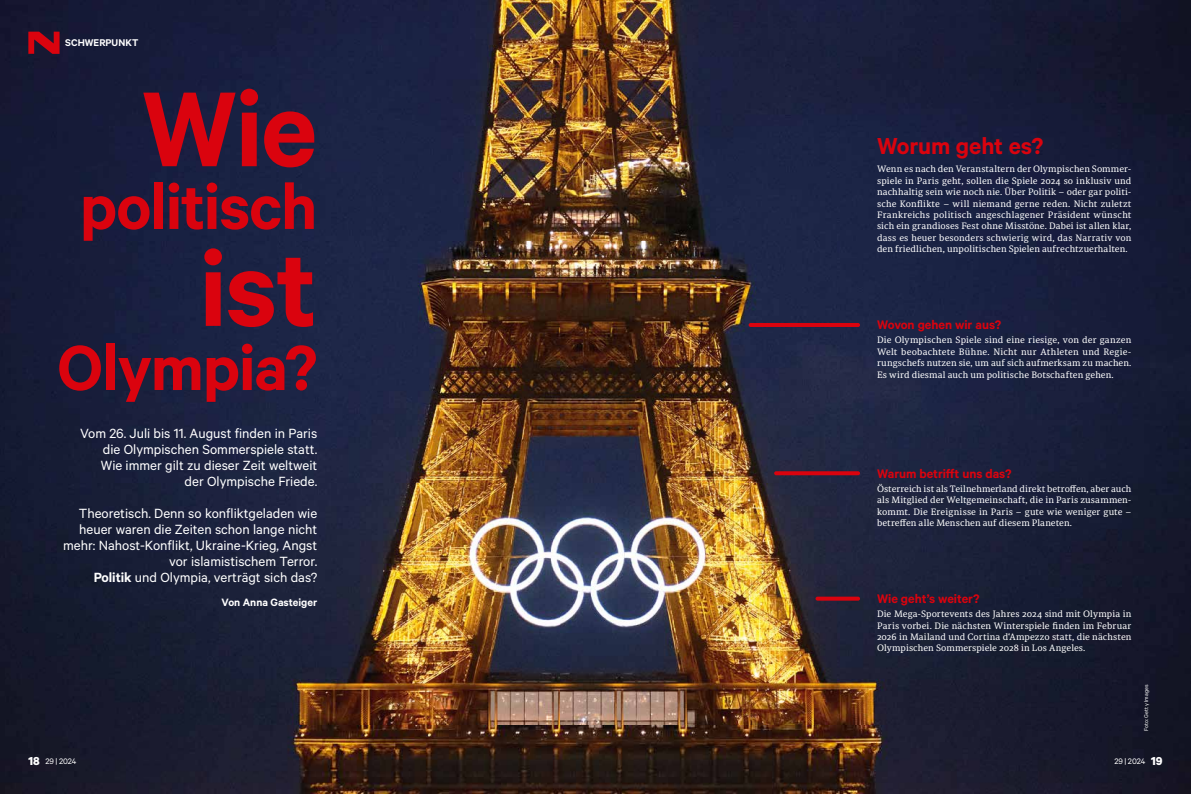
<style>
.page{position:relative;width:1191px;height:794px;background:#fff}
.page>*{position:absolute;margin:0;border:0;box-sizing:border-box;transform-origin:0 0}
.t1{font:600 119.8px "Calibre";letter-spacing:-.015em;color:#da030e}
.t2{font:600 71.7px "Calibre";letter-spacing:-.015em;color:#da030e}
.t3{font:600 26px "Calibre";letter-spacing:-.005em;color:#da030e}
.t4{font:15px/16px "Calibre";color:#fff;text-align:right}
.t5{font:600 14px "Calibre";letter-spacing:-.005em;color:#da030e}
.t6{font:600 12px "Calibre";color:#fff}
.t7{font:600 11px "Calibre";letter-spacing:.005em;color:#fff}
.t8{font:9.2px/11.4px "Sindelar Regular A";letter-spacing:.005em;color:#fff;text-align:justify}
.t9{font:9px "Calibre";letter-spacing:-.005em;color:#fff}
.t10{font:6.2px "Calibre";letter-spacing:.02em;color:#fff}
.s1{font-weight:600}
.s2{font-weight:700;font-size:13px}
</style>
<div class="page">
<img style="left:0;top:0;width:1191px;height:794px">
<svg style="left:815px;top:596px;width:45px;height:4px"></svg>
<hr style="left:748px;top:323px;width:112px;height:4px;background:#da030e;border-radius:2px">
<svg style="left:774px;top:471px;width:86px;height:4px"></svg>
<svg style="left:28px;top:32px;width:32px;height:22px"></svg>
<p class="t7" style="left:65px;top:36px;width:75px">SCHWERPUNKT</p>
<h1 class="t1" style="left:142px;top:58px;width:177px">Wie</h1>
<h2 class="t2" style="left:80px;top:164px;width:239px">politisch</h2>
<h1 class="t1" style="left:199px;top:217px;width:119px">ist</h1>
<h2 class="t2" style="left:57px;top:325px;width:262px">Olympia?</h2>
<h3 class="t4" style="left:80px;top:425px;width:239px">Vom 26. Juli bis 11. August finden in Paris die Olympischen Sommerspiele statt.<br>Wie immer gilt zu dieser Zeit weltweit der Olympische Friede.</h3>
<h3 class="t4" style="left:63px;top:505px;width:256px">Theoretisch. Denn so konfliktgeladen wie heuer waren die Zeiten schon lange nicht mehr: Nahost-Konflikt, Ukraine-Krieg, Angst vor islamistischem Terror.<br><span class="s1">Politik</span> und Olympia, verträgt sich das?</h3>
<h3 class="t6" style="left:222px;top:595px;width:97px">Von Anna Gasteiger</h3>
<h3 class="t3" style="left:877px;top:131px;width:168px">Worum geht es?</h3>
<p class="t8" style="left:877px;top:164px;width:256px">Wenn es nach den Veranstaltern der Olympischen Sommer&shy;spiele in Paris geht, sollen die Spiele 2024 so inklusiv und nachhaltig sein wie noch nie. Über Politik – oder gar politi&shy;sche Konflikte – will niemand gerne reden. Nicht zuletzt Frankreichs politisch angeschlagener Präsident wünscht sich ein grandioses Fest ohne Misstöne. Dabei ist allen klar, dass es heuer besonders schwierig wird, das Narrativ von den friedlichen, unpolitischen Spielen aufrechtzuerhalten.</p>
<h3 class="t5" style="left:877px;top:316px;width:126px">Wovon gehen wir aus?</h3>
<p class="t8" style="left:877px;top:335px;width:256px">Die Olympischen Spiele sind eine riesige, von der ganzen Welt beobachtete Bühne. Nicht nur Athleten und Regie&shy;rungschefs nutzen sie, um auf sich aufmerksam zu machen.<br>Es wird diesmal auch um politische Botschaften gehen.</p>
<h3 class="t5" style="left:877px;top:465px;width:136px">Warum betrifft uns das?</h3>
<p class="t8" style="left:877px;top:483px;width:256px">Österreich ist als Teilnehmerland direkt betroffen, aber auch als Mitglied der Weltgemeinschaft, die in Paris zusammen&shy;kommt. Die Ereignisse in Paris – gute wie weniger gute – betreffen alle Menschen auf diesem Planeten.</p>
<h3 class="t5" style="left:877px;top:590px;width:104px">Wie geht’s weiter?</h3>
<p class="t8" style="left:877px;top:609px;width:256px">Die Mega-Sportevents des Jahres 2024 sind mit Olympia in Paris vorbei. Die nächsten Winterspiele finden im Februar 2026 in Mailand und Cortina d‘Ampezzo statt, die nächsten Olympischen Sommerspiele 2028 in Los Angeles.</p>
<p class="t10" style="left:1142px;top:731px;width:48px;rotate:-90deg">Foto: Getty Images</p>
<p class="t9" style="left:28px;top:756px;width:50px"><span class="s2">18</span> 29 | 2024</p>
<p class="t9" style="left:1114px;top:756px;width:50px">29 | 2024 <span class="s2">19</span></p>
</div>
